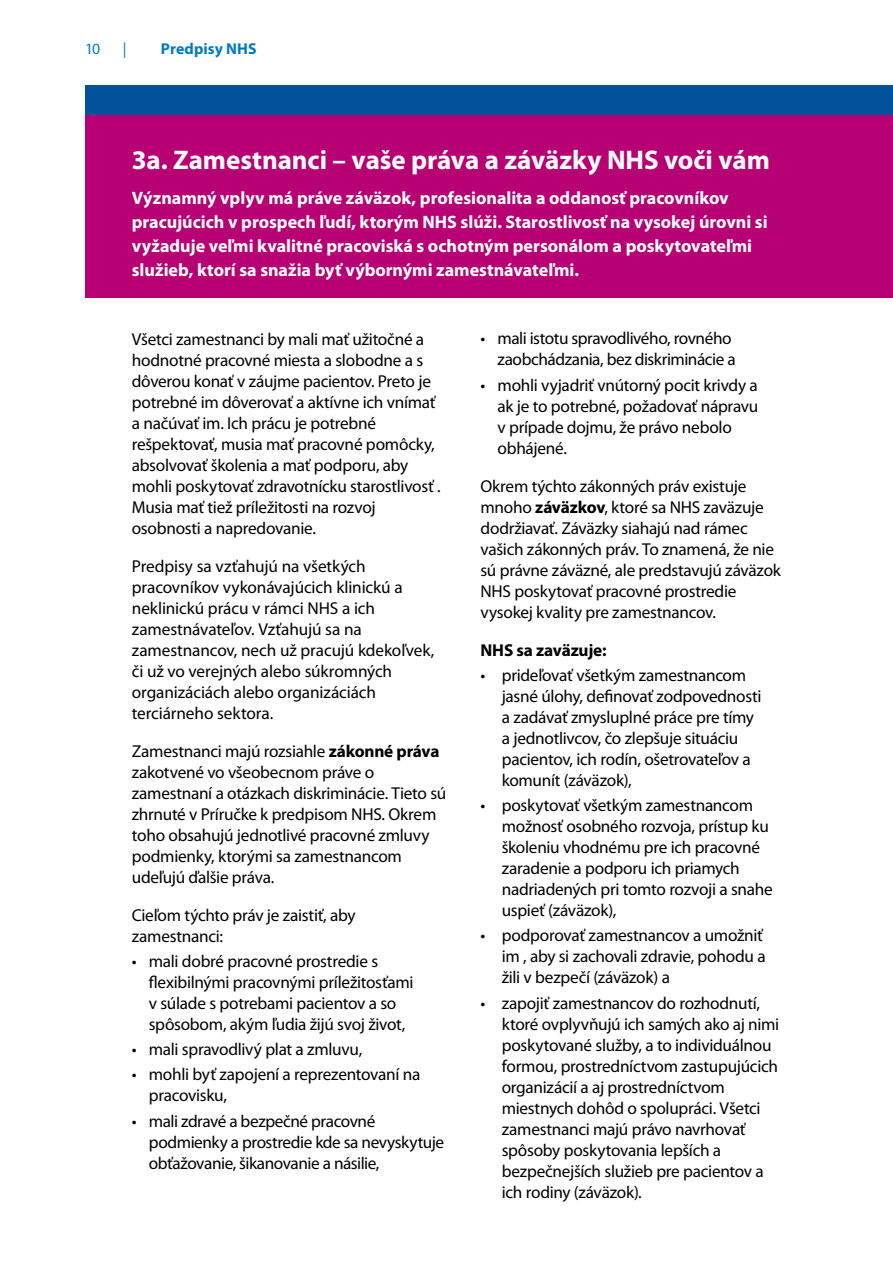
<style>
.page{position:relative;width:893px;height:1263px;background:#fff}
.page>*{position:absolute;margin:0;border:0;box-sizing:border-box;transform-origin:0 0}
.t1{font:700 27px "Myriad Pro";letter-spacing:-.005em;color:#fff}
.t2{font:700 18px/24px "Myriad Pro";color:#fff}
.t3{font:17.25px/21px "Myriad Pro";letter-spacing:-.015em;color:#000}
.t4{font:700 17.25px "Myriad Pro";letter-spacing:-.01em;color:#000}
.t5{font:700 15.75px "Myriad Pro";letter-spacing:.005em;color:#007ac2}
.t6{font:15.75px "Myriad Pro";color:#007ac2}
.s1{font-weight:700}
</style>
<div class="page">
<div style="left:85px;top:85px;width:808px;height:213px;background:#b60073"></div>
<div style="left:85px;top:85px;width:808px;height:30px;background:#00539b"></div>
<p class="t6" style="left:85px;top:39px;width:17px">10</p>
<p class="t6" style="left:123px;top:39px;width:5px">|</p>
<p class="t5" style="left:161px;top:39px;width:97px">Predpisy NHS</p>
<h1 class="t1" style="left:132px;top:142px;width:640px">3a. Zamestnanci – vaše práva a záväzky NHS voči vám</h1>
<p class="t2" style="left:132px;top:185px;width:637px">Významný vplyv má práve záväzok, profesionalita a oddanosť pracovníkov pracujúcich v prospech ľudí, ktorým NHS slúži. Starostlivosť na vysokej úrovni si vyžaduje veľmi kvalitné pracoviská s ochotným personálom a poskytovateľmi služieb, ktorí sa snažia byť výbornými zamestnávateľmi.</p>
<p class="t3" style="left:132px;top:328px;width:310px">Všetci zamestnanci by mali mať užitočné a hodnotné pracovné miesta a slobodne a s dôverou konať v záujme pacientov. Preto je potrebné im dôverovať a aktívne ich vnímať a načúvať im. Ich prácu je potrebné rešpektovať, musia mať pracovné pomôcky, absolvovať školenia a mať podporu, aby mohli poskytovať zdravotnícku starostlivosť .<br>Musia mať tiež príležitosti na rozvoj osobnosti a napredovanie.</p>
<p class="t3" style="left:132px;top:555px;width:304px">Predpisy sa vzťahujú na všetkých pracovníkov vykonávajúcich klinickú a neklinickú prácu v rámci NHS a ich zamestnávateľov. Vzťahujú sa na zamestnancov, nech už pracujú kdekoľvek, či už vo verejných alebo súkromných organizáciách alebo organizáciách terciárneho sektora.</p>
<p class="t3" style="left:132px;top:740px;width:316px">Zamestnanci majú rozsiahle <span class="s1">zákonné práva </span>zakotvené vo všeobecnom práve o zamestnaní a otázkach diskriminácie. Tieto sú zhrnuté v Príručke k predpisom NHS. Okrem toho obsahujú jednotlivé pracovné zmluvy podmienky, ktorými sa zamestnancom udeľujú ďalšie práva.</p>
<p class="t3" style="left:132px;top:904px;width:225px">Cieľom týchto práv je zaistiť, aby zamestnanci:</p>
<p class="t3" style="left:149px;top:950px;width:266px;text-indent:-17px">• mali dobré pracovné prostredie s flexibilnými pracovnými príležitosťami v súlade s potrebami pacientov a so spôsobom, akým ľudia žijú svoj život,</p>
<p class="t3" style="left:132px;top:1038px;width:232px">• mali spravodlivý plat a zmluvu,</p>
<p class="t3" style="left:149px;top:1064px;width:273px;text-indent:-17px">• mohli byť zapojení a reprezentovaní na pracovisku,</p>
<p class="t3" style="left:149px;top:1110px;width:297px;text-indent:-17px">• mali zdravé a bezpečné pracovné podmienky a prostredie kde sa nevyskytuje obťažovanie, šikanovanie a násilie,</p>
<p class="t3" style="left:480px;top:328px;width:257px;text-align:right">• mali istotu spravodlivého, rovného zaobchádzania, bez diskriminácie a</p>
<p class="t3" style="left:497px;top:374px;width:262px;text-indent:-17px">• mohli vyjadriť vnútorný pocit krivdy a ak je to potrebné, požadovať nápravu v prípade dojmu, že právo nebolo obhájené.</p>
<p class="t3" style="left:480px;top:475px;width:302px">Okrem týchto zákonných práv existuje mnoho <span class="s1">záväzkov</span>, ktoré sa NHS zaväzuje dodržiavať. Záväzky siahajú nad rámec vašich zákonných práv. To znamená, že nie sú právne záväzné, ale predstavujú záväzok NHS poskytovať pracovné prostredie vysokej kvality pre zamestnancov.</p>
<p class="t4" style="left:480px;top:639px;width:128px">NHS sa zaväzuje:</p>
<p class="t3" style="left:502px;top:664px;width:261px;text-indent:-21px">• prideľovať všetkým zamestnancom jasné úlohy, definovať zodpovednosti a zadávať zmysluplné práce pre tímy a jednotlivcov, čo zlepšuje situáciu pacientov, ich rodín, ošetrovateľov a komunít (záväzok),</p>
<p class="t3" style="left:502px;top:794px;width:272px;text-indent:-21px">• poskytovať všetkým zamestnancom možnosť osobného rozvoja, prístup ku školeniu vhodnému pre ich pracovné zaradenie a podporu ich priamych nadriadených pri tomto rozvoji a snahe uspieť (záväzok),</p>
<p class="t3" style="left:502px;top:925px;width:265px;text-indent:-21px">• podporovať zamestnancov a umožniť im , aby si zachovali zdravie, pohodu a žili v bezpečí (záväzok) a</p>
<p class="t3" style="left:502px;top:992px;width:279px;text-indent:-21px">• zapojiť zamestnancov do rozhodnutí, ktoré ovplyvňujú ich samých ako aj nimi poskytované služby, a to individuálnou formou, prostredníctvom zastupujúcich organizácií a aj prostredníctvom miestnych dohôd o spolupráci. Všetci zamestnanci majú právo navrhovať spôsoby poskytovania lepších a bezpečnejších služieb pre pacientov a ich rodiny (záväzok).</p>
</div>
